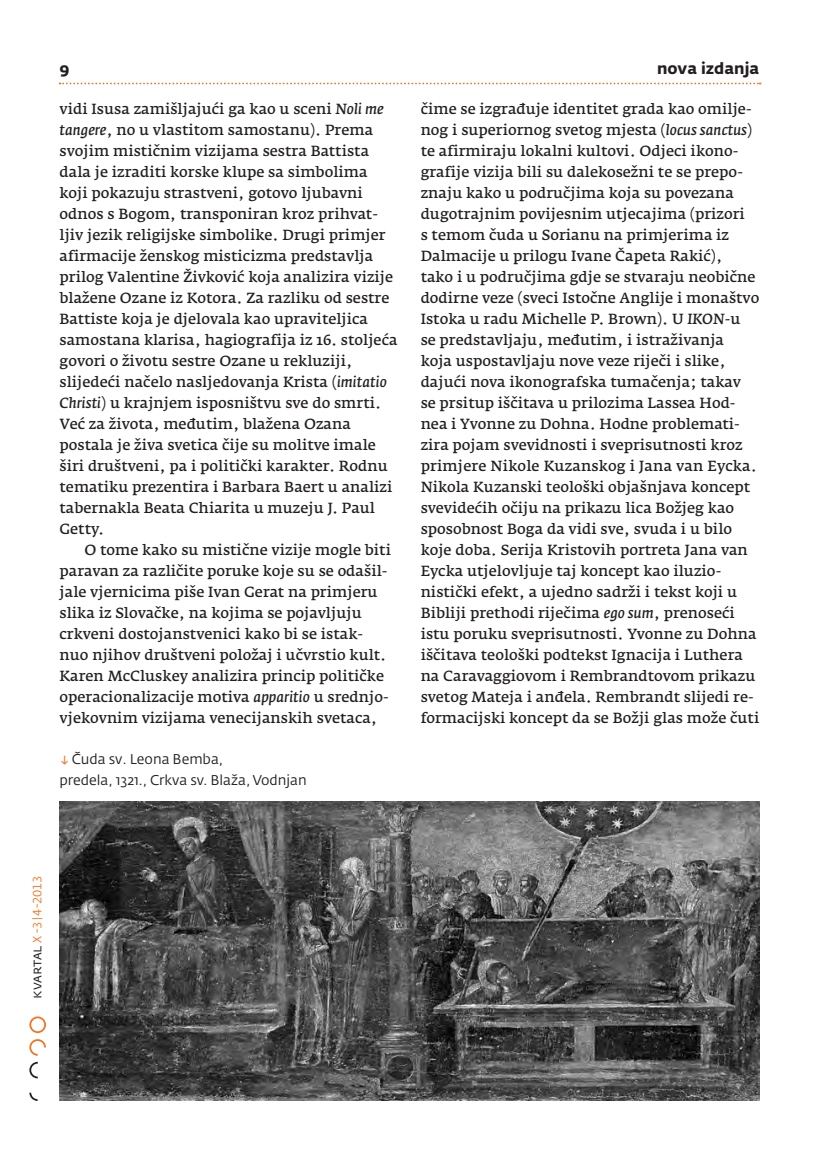
<style>
.page{position:relative;width:819px;height:1166px;background:#fff}
.page>*{position:absolute;margin:0;border:0;box-sizing:border-box;transform-origin:0 0}
.egide{font:700 15.75px "Fedra Sans Std";color:#231f20}
.paginacija{font:700 15.75px "Fedra Sans Std";color:#231f20}
._1_txt{font:600 14.53px/21px "Fedra Serif A Std";color:#231f20}
._2_1_P{font:600 14.53px/21px "Fedra Serif A Std";color:#231f20}
._5_potpis{font:14px/21px "Fedra Sans Std";color:#231f20}
.t1{font:11.9px "Fedra Sans Std";color:#f47321}
.s1{font-style:italic}
.s2{color:#f47321}
.s3{font-size:14px;color:#231f20}
.s4{font-size:10.5px}
</style>
<div class="page">
<svg style="left:60px;top:83px;width:700px;height:1px"></svg>
<svg style="left:29px;top:1016px;width:17px;height:17px"></svg>
<svg style="left:29px;top:1039px;width:17px;height:17px"></svg>
<svg style="left:29px;top:1092px;width:9px;height:9px"></svg>
<svg style="left:29px;top:1062px;width:9px;height:16px"></svg>
<img style="left:60px;top:801px;width:699px;height:300px">
<p class="paginacija" style="left:60px;top:58px;width:11px">9</p>
<p class="egide" style="left:657px;top:58px;width:104px">nova izdanja</p>
<p class="_2_1_P" style="left:60px;top:98px;width:339px">vidi Isusa zamišljajući ga kao u sceni <span class="s1">Noli me tangere</span>, no u vlastitom samostanu). Prema svojim mističnim vizijama sestra Battista dala je izraditi korske klupe sa simbolima koji pokazuju strastveni, gotovo ljubavni odnos s Bogom, transponiran kroz prihvat&shy;ljiv jezik religijske simbolike. Drugi primjer afirmacije ženskog misticizma predstavlja prilog Valentine Živković koja analizira vizije blažene Ozane iz Kotora. Za razliku od sestre Battiste koja je djelovala kao upraviteljica samostana klarisa, hagiografija iz 16. stoljeća govori o životu sestre Ozane u rekluziji, slijedeći načelo nasljedovanja Krista (<span class="s1">imitatio Christi</span>) u krajnjem isposništvu sve do smrti.<br>Već za života, međutim, blažena Ozana postala je živa svetica čije su molitve imale širi društveni, pa i politički karakter. Rodnu tematiku prezentira i Barbara Baert u analizi tabernakla Beata Chiarita u muzeju J. Paul Getty.</p>
<p class="_1_txt" style="left:60px;top:539px;width:333px;text-indent:25px">O tome kako su mistične vizije mogle biti paravan za različite poruke koje su se odašil&shy;jale vjernicima piše Ivan Gerat na primjeru slika iz Slovačke, na kojima se pojavljuju crkveni dostojanstvenici kako bi se istak&shy;nuo njihov društveni položaj i učvrstio kult.<br>Karen McCluskey analizira princip političke operacionalizacije motiva <span class="s1">apparitio</span> u srednjo&shy;vjekovnim vizijama venecijanskih svetaca,</p>
<p class="_5_potpis" style="left:60px;top:748px;width:249px"><span class="s2">↓</span>Čuda sv. Leona Bemba,<br>predela, 1321., Crkva sv. Blaža, Vodnjan</p>
<p class="_1_txt" style="left:420px;top:98px;width:340px">čime se izgrađuje identitet grada kao omilje&shy;nog i superiornog svetog mjesta (<span class="s1">locus sanctus</span>) te afirmiraju lokalni kultovi. Odjeci ikono&shy;grafije vizija bili su dalekosežni te se prepo&shy;znaju kako u područjima koja su povezana dugotrajnim povijesnim utjecajima (prizori<br>s temom čuda u Sorianu na primjerima iz Dalmacije u prilogu Ivane Čapeta Rakić),<br>tako i u područjima gdje se stvaraju neobične dodirne veze (sveci Istočne Anglije i monaštvo Istoka u radu Michelle P. Brown). U <span class="s1">IKON</span>-u<br>se predstavljaju, međutim, i istraživanja<br>koja uspostavljaju nove veze riječi i slike, dajući nova ikonografska tumačenja; takav se prsitup iščitava u prilozima Lassea Hod&shy;nea i Yvonne zu Dohna. Hodne problemati&shy;zira pojam svevidnosti i sveprisutnosti kroz primjere Nikole Kuzanskog i Jana van Eycka.<br>Nikola Kuzanski teološki objašnjava koncept svevidećih očiju na prikazu lica Božjeg kao sposobnost Boga da vidi sve, svuda i u bilo koje doba. Serija Kristovih portreta Jana van Eycka utjelovljuje taj koncept kao iluzio&shy;nistički efekt, a ujedno sadrži i tekst koji u Bibliji prethodi riječima <span class="s1">ego sum</span>, prenoseći istu poruku sveprisutnosti. Yvonne zu Dohna iščitava teološki podtekst Ignacija i Luthera na Caravaggiovom i Rembrandtovom prikazu svetog Mateja i anđela. Rembrandt slijedi re&shy;formacijski koncept da se Božji glas može čuti</p>
<p class="t1" style="left:30px;top:998px;width:125px;rotate:-90deg"><span class="s3">kvartal</span> X -3<span class="s4">|</span>4-2013</p>
</div>
